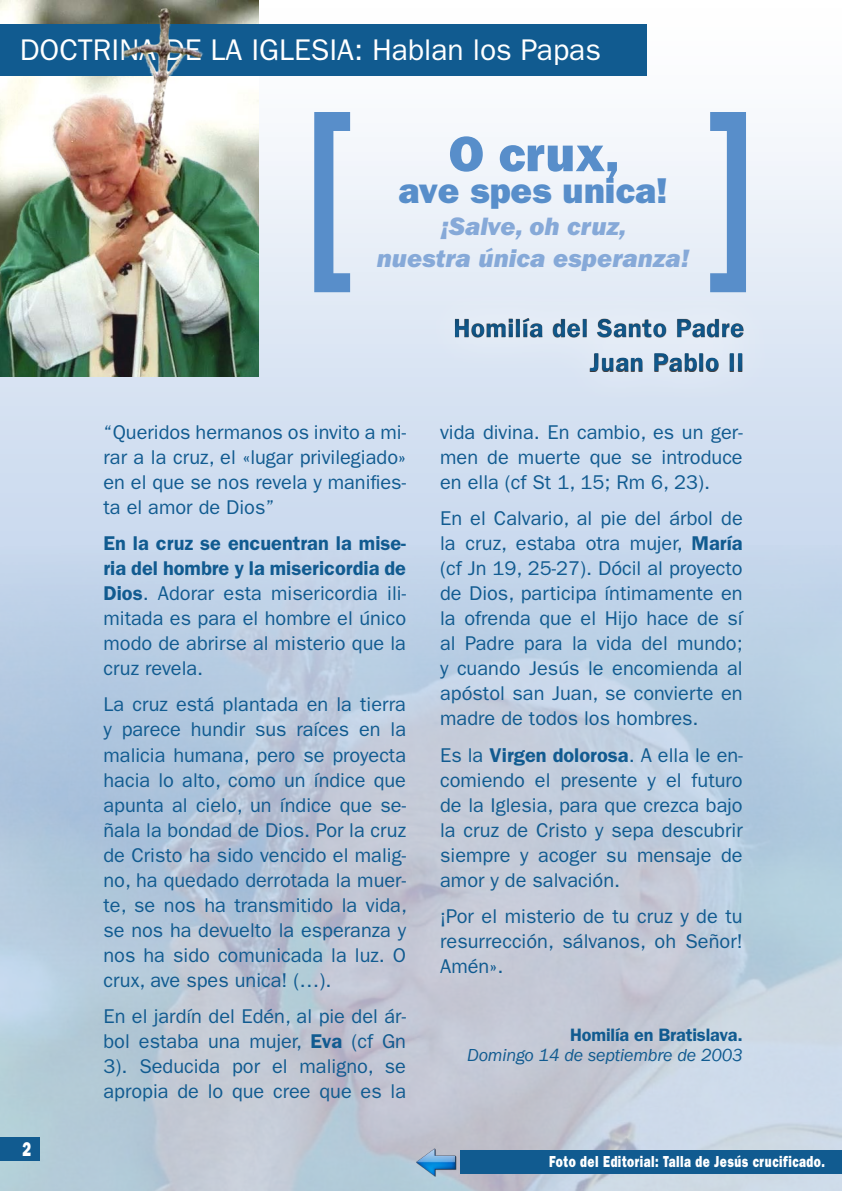
<style>
.page{position:relative;width:842px;height:1191px;background:#fff}
.page>*{position:absolute;margin:0;border:0;box-sizing:border-box;transform-origin:0 0}
.t1{font:50px "ITC Franklin Gothic Std Hvy";color:#588eca}
.t2{font:36px "ITC Franklin Gothic Std Hvy";color:#588eca}
.t3{font:30px "ITC Franklin Gothic Std";color:#fff}
.t4{font:26px "ITC Franklin Gothic Std Hvy It";color:#86a9d8}
.t5{font:600 26px/34px "ITC Franklin Gothic Std";letter-spacing:.02em;color:#115b90;text-align:right}
.Párrafo_Artículo{font:20px/25px "ITC Franklin Gothic Std";color:#115b90;text-align:justify}
.Número_de_Página__Pa{font:20px "ITC Franklin Gothic Std Hvy";color:#fff;scale:.74 1}
.Normal__Web{font:italic 18px/20px "ITC Franklin Gothic Std";letter-spacing:-.01em;color:#115b90;text-align:right}
.Número_de_Página__Im{font:16px "ITC Franklin Gothic Std Hvy";letter-spacing:.04em;color:#fff;scale:.74 1}
.s1{font-weight:600}
.s2{font-weight:600;font-style:normal}
</style>
<div class="page">
<svg style="left:0;top:0;width:841px;height:546px"></svg>
<img style="left:0;top:376px;width:258px;height:12px">
<hr style="left:841px;top:24px;width:1px;height:1167px;background:#c8cfe1">
<img style="left:0;top:546px;width:842px;height:645px">
<div style="left:421px;top:285px;width:355px;height:121px;background:#dce6f4"></div>
<div style="left:434px;top:311px;width:329px;height:70px;background:#231f20;opacity:.5"></div>
<div style="left:0;top:24px;width:646px;height:52px;background:#115b90"></div>
<div style="left:0;top:1137px;width:40px;height:23px;background:#115b90"></div>
<hr style="left:841px;top:292px;width:1px;height:77px;background:#115b90">
<div style="left:461px;top:1150px;width:381px;height:23px;background:#115b90"></div>
<img style="left:417px;top:1142px;width:39px;height:39px">
<img style="left:0;top:0;width:258px;height:376px">
<svg style="left:314px;top:112px;width:36px;height:180px"></svg>
<svg style="left:710px;top:112px;width:36px;height:180px"></svg>
<p class="t3" style="left:20px;top:33px;width:583px">DOCTRINA DE LA IGLESIA: Hablan los Papas</p>
<p class="t1" style="left:449px;top:125px;width:173px">O crux,</p>
<p class="t2" style="left:398px;top:170px;width:271px">ave spes unica!</p>
<p class="t4" style="left:441px;top:211px;width:187px">¡Salve, oh cruz,</p>
<p class="t4" style="left:377px;top:243px;width:314px">nuestra única esperanza!</p>
<p class="Número_de_Página__Pa" style="left:22px;top:1137px;width:13px">2</p>
<p class="Párrafo_Artículo" style="left:103px;top:419px;width:304px">“Queridos hermanos os invito a mi&shy;rar a la cruz, el «lugar privilegiado» en el que se nos revela y manifies&shy;ta el amor de Dios”</p>
<p class="Párrafo_Artículo" style="left:103px;top:531px;width:304px"><span class="s1">En la cruz se encuentran la mise&shy;ria del hombre y la misericordia de Dios</span>. Adorar esta misericordia ili&shy;mitada es para el hombre el único modo de abrirse al misterio que la cruz revela.</p>
<p class="Párrafo_Artículo" style="left:103px;top:692px;width:305px">La cruz está plantada en la tierra y parece hundir sus raíces en la malicia humana, pero se proyecta hacia lo alto, como un índice que apunta al cielo, un índice que se&shy;ñala la bondad de Dios. Por la cruz de Cristo ha sido vencido el malig&shy;no, ha quedado derrotada la muer&shy;te, se nos ha transmitido la vida, se nos ha devuelto la esperanza y nos ha sido comunicada la luz. O crux, ave spes unica! (…).</p>
<p class="Párrafo_Artículo" style="left:103px;top:1003px;width:304px">En el jardín del Edén, al pie del ár&shy;bol estaba una mujer, <span class="s1">Eva</span> (cf Gn 3). Seducida por el maligno, se apropia de lo que cree que es la</p>
<h3 class="t5" style="left:454px;top:311px;width:292px">Homilía del Santo Padre<br>Juan Pablo II</h3>
<p class="Párrafo_Artículo" style="left:440px;top:419px;width:304px">vida divina. En cambio, es un ger&shy;men de muerte que se introduce en ella (cf St 1, 15; Rm 6, 23).</p>
<p class="Párrafo_Artículo" style="left:440px;top:506px;width:304px">En el Calvario, al pie del árbol de la cruz, estaba otra mujer, <span class="s1">María </span>(cf Jn 19, 25-27). Dócil al proyecto de Dios, participa íntimamente en la ofrenda que el Hijo hace de sí al Padre para la vida del mundo; y cuando Jesús le encomienda al apóstol san Juan, se convierte en madre de todos los hombres.</p>
<p class="Párrafo_Artículo" style="left:440px;top:742px;width:304px">Es la <span class="s1">Virgen dolorosa</span>. A ella le en&shy;comiendo el presente y el futuro de la Iglesia, para que crezca bajo la cruz de Cristo y sepa descubrir siempre y acoger su mensaje de amor y de salvación.</p>
<p class="Párrafo_Artículo" style="left:440px;top:903px;width:304px">¡Por el misterio de tu cruz y de tu resurrección, sálvanos, oh Señor!<br>Amén».</p>
<p class="Normal__Web" style="left:467px;top:1025px;width:277px"><span class="s2">Homilía en Bratislava.<br></span>Domingo 14 de septiembre de 2003</p>
<p class="Número_de_Página__Im" style="left:549px;top:1152px;width:374px">Foto del Editorial: Talla de Jesús crucificado.</p>
</div>
